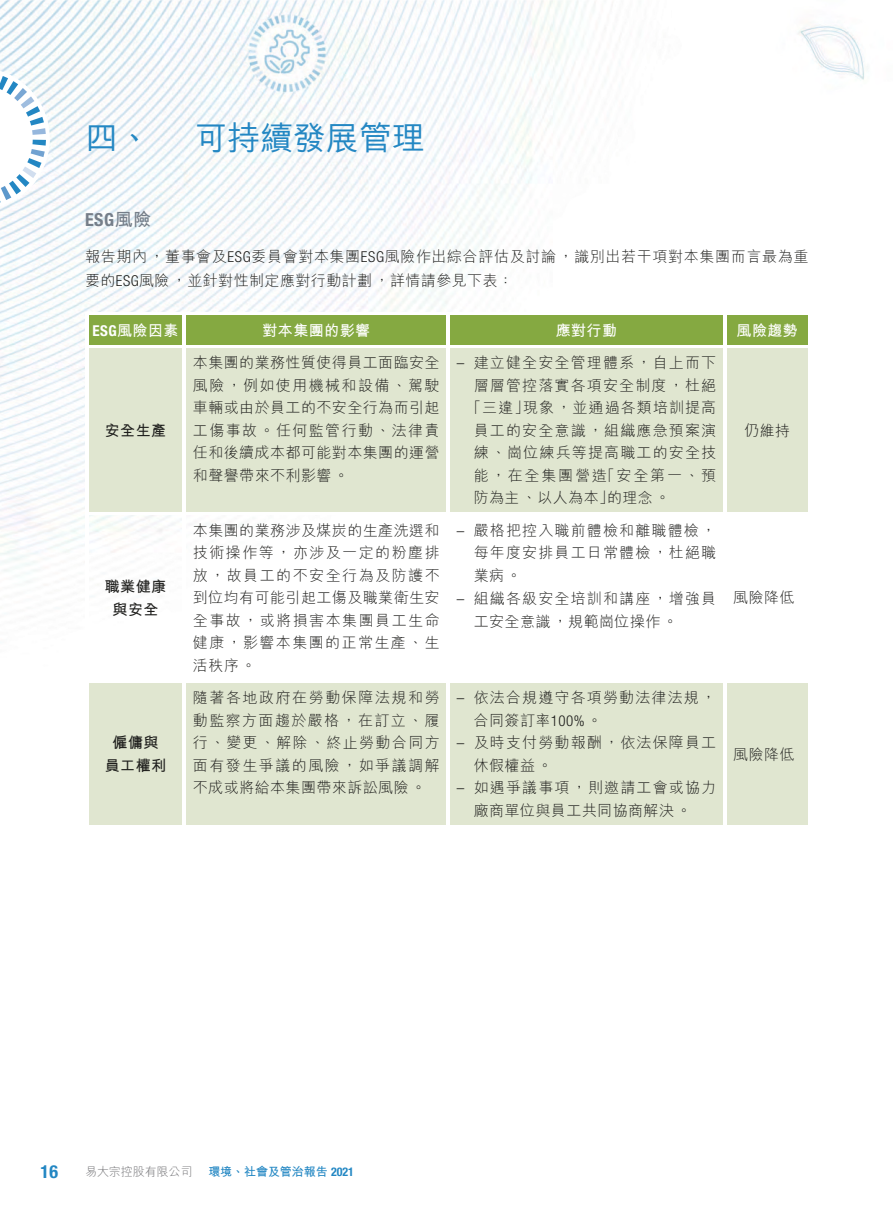
<style>
.page{position:relative;width:893px;height:1212px;background:#fff}
.page>*{position:absolute;margin:0;border:0;box-sizing:border-box;transform-origin:0 0}
.t1{font:33px "M Hei HK Medium E Ten B5 H";letter-spacing:-.005em;color:#2387c3}
.t2{font:700 condensed 18px "Helvetica Neue LT Std";color:#757e89}
.t3{font:700 condensed 18px "Helvetica Neue LT Std";color:#2387c3}
.t4{font:15px/22.5px "M Hei HK Light E Ten B5 H";letter-spacing:.075em;color:#1e1e1c;text-align:justify}
.t5{font:15px/24px "M Hei HK Light E Ten B5 H";letter-spacing:.045em;color:#1e1e1c}
.t6{font:15px/22.5px "M Hei HK Light E Ten B5 H";letter-spacing:.055em;color:#1e1e1c;text-align:center}
.t7{font:15px "M Hei HK Bold E Ten B5 H";letter-spacing:.03em;color:#fff}
.t8{font:15px/22.5px "M Hei HK Bold E Ten B5 H";letter-spacing:.03em;color:#1e1e1c;text-align:center}
.t9{font:15px "M Hei HK Light E Ten B5 H";letter-spacing:.12em;color:#1e1e1c}
.t10{font:15px "M Hei HK Light E Ten B5 H";letter-spacing:.03em;color:#1e1e1c}
.t11{font:12px "M Hei HK Bold E Ten B5 H";letter-spacing:-.005em;color:#2387c3}
.t12{font:12px "M Hei HK Light E Ten B5 H";letter-spacing:-.005em;color:#707073}
.s1{font-family:"M Hei HK Bold E Ten B5 H";font-weight:400;font-stretch:normal}
.s2{font-family:"Helvetica Neue LT Std";font-weight:300;font-stretch:condensed}
.s3{font-family:"Helvetica Neue LT Std";font-weight:700;font-stretch:condensed}
</style>
<div class="page">
<img style="left:0;top:0;width:864px;height:583px">
<svg style="left:0;top:68px;width:50px;height:142px"></svg>
<div style="left:88px;top:315px;width:720px;height:30px;background:#85a941"></div>
<svg style="left:88px;top:348px;width:720px;height:477px;fill:#e0e6d0"></svg>
<hr style="left:85px;top:680px;width:99px;height:3px;background:#fff">
<hr style="left:184px;top:680px;width:264px;height:3px;background:#fff">
<hr style="left:183px;top:683px;width:3px;height:142px;background:#fff">
<hr style="left:448px;top:680px;width:276px;height:3px;background:#fff">
<hr style="left:446px;top:683px;width:3px;height:142px;background:#fff">
<hr style="left:724px;top:680px;width:87px;height:3px;background:#fff">
<hr style="left:723px;top:683px;width:3px;height:142px;background:#fff">
<hr style="left:85px;top:312px;width:99px;height:3px;background:#fff">
<hr style="left:85px;top:315px;width:3px;height:30px;background:#fff">
<hr style="left:184px;top:312px;width:264px;height:3px;background:#fff">
<hr style="left:183px;top:315px;width:3px;height:30px;background:#fff">
<hr style="left:448px;top:312px;width:276px;height:3px;background:#fff">
<hr style="left:446px;top:315px;width:3px;height:30px;background:#fff">
<hr style="left:724px;top:312px;width:87px;height:3px;background:#fff">
<hr style="left:723px;top:315px;width:3px;height:30px;background:#fff">
<hr style="left:808px;top:315px;width:3px;height:30px;background:#fff">
<hr style="left:85px;top:345px;width:99px;height:3px;background:#fff">
<hr style="left:85px;top:348px;width:3px;height:164px;background:#fff">
<hr style="left:184px;top:345px;width:264px;height:3px;background:#fff">
<hr style="left:183px;top:348px;width:3px;height:164px;background:#fff">
<hr style="left:448px;top:345px;width:276px;height:3px;background:#fff">
<hr style="left:446px;top:348px;width:3px;height:164px;background:#fff">
<hr style="left:724px;top:345px;width:87px;height:3px;background:#fff">
<hr style="left:723px;top:348px;width:3px;height:164px;background:#fff">
<hr style="left:808px;top:348px;width:3px;height:164px;background:#fff">
<hr style="left:85px;top:512px;width:99px;height:3px;background:#fff">
<hr style="left:85px;top:515px;width:3px;height:165px;background:#fff">
<hr style="left:184px;top:512px;width:264px;height:3px;background:#fff">
<hr style="left:183px;top:515px;width:3px;height:165px;background:#fff">
<hr style="left:448px;top:512px;width:276px;height:3px;background:#fff">
<hr style="left:446px;top:515px;width:3px;height:165px;background:#fff">
<hr style="left:724px;top:512px;width:87px;height:3px;background:#fff">
<hr style="left:723px;top:515px;width:3px;height:165px;background:#fff">
<hr style="left:808px;top:515px;width:3px;height:165px;background:#fff">
<h1 class="t1" style="left:85px;top:125px;width:67px">四、</h1>
<h1 class="t1" style="left:194px;top:125px;width:232px">可持續發展管理</h1>
<p class="t2" style="left:85px;top:209px;width:68px">ESG<span class="s1">風險</span></p>
<p class="t5" style="left:85px;top:247px;width:724px">報告期內，董事會及<span class="s2">ESG</span>委員會對本集團<span class="s2">ESG</span>風險作出綜合評估及討論，識別出若干項對本集團而言最為重要的<span class="s2">ESG</span>風險，並針對性制定應對行動計劃，詳情請參見下表：</p>
<p class="t7" style="left:92px;top:325px;width:87px"><span class="s3">ESG</span>風險因素</p>
<p class="t7" style="left:262px;top:325px;width:109px">對本集團的影響</p>
<p class="t7" style="left:555px;top:325px;width:63px">應對行動</p>
<p class="t7" style="left:736px;top:325px;width:63px">風險趨勢</p>
<p class="t8" style="left:105px;top:421px;width:63px">安全生產</p>
<p class="t8" style="left:105px;top:577px;width:63px">職業健康與安全</p>
<p class="t8" style="left:105px;top:734px;width:63px">僱傭與員工權利</p>
<p class="t4" style="left:193px;top:354px;width:248px">本集團的業務性質使得員工面臨安全風險，例如使用機械和設備、駕駛車輛或由於員工的不安全行為而引起工傷事故。任何監管行動、法律責任和後續成本都可能對本集團的運營和聲譽帶來不利影響。</p>
<p class="t4" style="left:456px;top:354px;width:261px"><span class="s2">–</span> 建立健全安全管理體系，自上而下</p>
<p class="t4" style="left:473px;top:376px;width:244px">層層管控落實各項安全制度，杜絕</p>
<p class="t4" style="left:466px;top:399px;width:251px">「三違」現象，並通過各類培訓提高</p>
<p class="t4" style="left:473px;top:421px;width:244px">員工的安全意識，組織應急預案演</p>
<p class="t4" style="left:473px;top:444px;width:244px">練、崗位練兵等提高職工的安全技</p>
<p class="t9" style="left:473px;top:470px;width:244px">能，在全集團營造「安全第一、預</p>
<p class="t10" style="left:473px;top:492px;width:198px">防為主、以人為本」的理念。</p>
<p class="t4" style="left:744px;top:421px;width:47px">仍維持</p>
<p class="t4" style="left:193px;top:521px;width:248px">本集團的業務涉及煤炭的生產洗選和技術操作等，亦涉及一定的粉塵排放，故員工的不安全行為及防護不到位均有可能引起工傷及職業衛生安全事故，或將損害本集團員工生命健康，影響本集團的正常生產、生活秩序。</p>
<p class="t4" style="left:473px;top:521px;width:244px;text-indent:-17px"><span class="s2">–</span> 嚴格把控入職前體檢和離職體檢，每年度安排員工日常體檢，杜絕職業病。</p>
<p class="t4" style="left:473px;top:589px;width:244px;line-height:23.2px;text-indent:-17px"><span class="s2">–</span> 組織各級安全培訓和講座，增強員工安全意識，規範崗位操作。</p>
<p class="t4" style="left:733px;top:589px;width:63px">風險降低</p>
<p class="t4" style="left:193px;top:689px;width:248px">隨著各地政府在勞動保障法規和勞動監察方面趨於嚴格，在訂立、履行、變更、解除、終止勞動合同方面有發生爭議的風險，如爭議調解不成或將給本集團帶來訴訟風險。</p>
<p class="t4" style="left:473px;top:689px;width:244px;text-indent:-17px"><span class="s2">–</span> 依法合規遵守各項勞動法律法規，合同簽訂率<span class="s2">100%</span>。</p>
<p class="t4" style="left:473px;top:734px;width:244px;text-indent:-17px"><span class="s2">–</span> 及時支付勞動報酬，依法保障員工休假權益。</p>
<p class="t6" style="left:456px;top:779px;width:261px"><span class="s2">–</span> 如遇爭議事項，則邀請工會或協力廠商單位與員工共同協商解決。</p>
<p class="t4" style="left:733px;top:745px;width:63px">風險降低</p>
<p class="t3" style="left:41px;top:1161px;width:19px">16</p>
<p class="t12" style="left:85px;top:1167px;width:109px">易大宗控股有限公司</p>
<p class="t11" style="left:208px;top:1167px;width:147px">環境、社會及管治報告 <span class="s3">2021</span></p>
</div>
